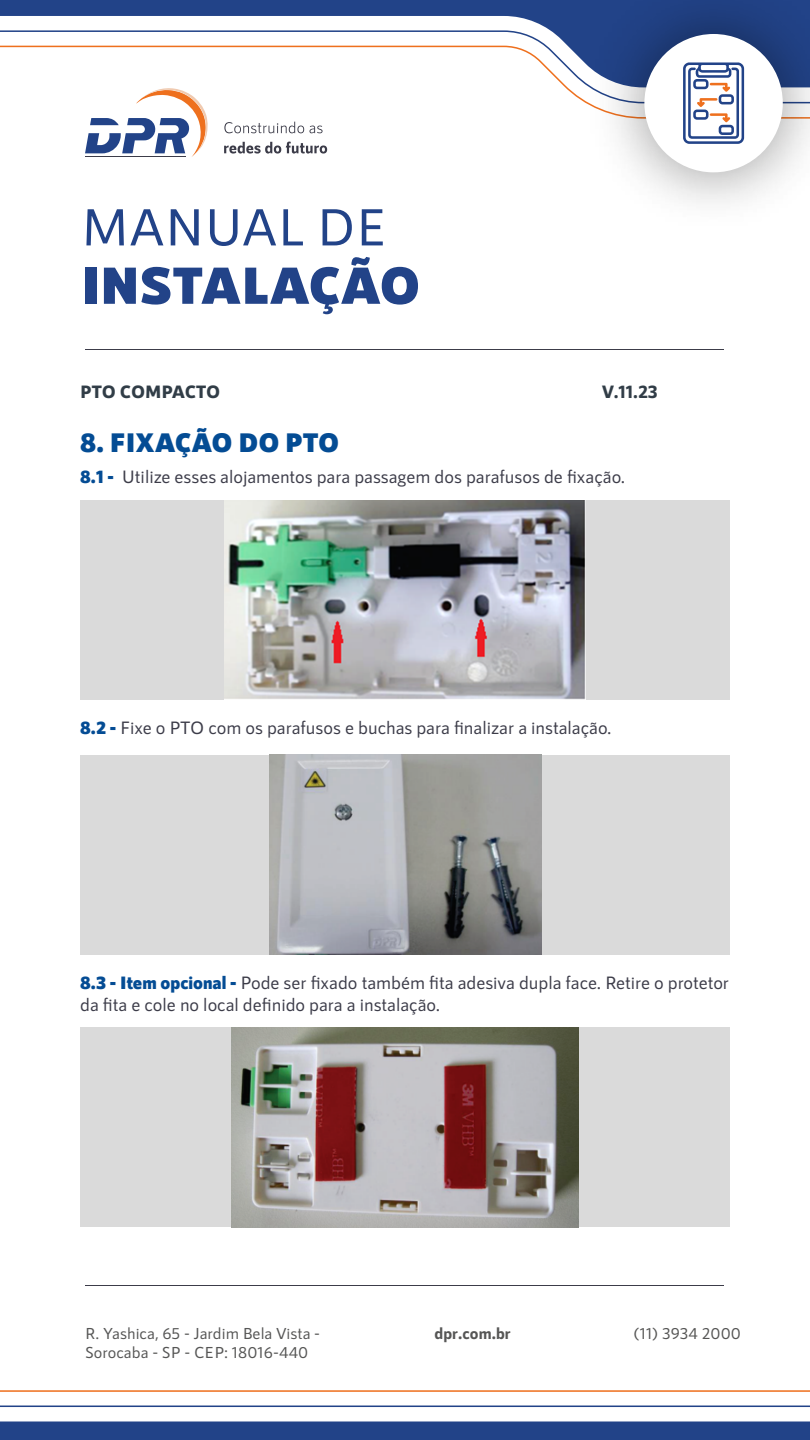
<style>
.page{position:relative;width:810px;height:1440px;background:#fff}
.page>*{position:absolute;margin:0;border:0;box-sizing:border-box;transform-origin:0 0}
.t1{font:900 27px "RNS Sanz";color:#044c94}
.t2{font:500 18px/21.6px "RNS Sanz";color:#3c3c49}
.t3{font:800 18px "RNS Sanz";letter-spacing:-.02em;color:#313d47}
.t4{font:800 18px "RNS Sanz";color:#313d47}
.t5{font:500 15.98px/19.2px "RNS Sanz";letter-spacing:.005em;color:#565655}
.t6{font:800 15.98px "RNS Sanz";letter-spacing:.005em;color:#565655}
.s1{font-weight:900;color:#044c94}
</style>
<div class="page">
<svg style="left:86px;top:209px;width:38px;height:36px"></svg>
<svg style="left:130px;top:209px;width:33px;height:36px"></svg>
<svg style="left:171px;top:209px;width:28px;height:36px"></svg>
<svg style="left:210px;top:209px;width:66px;height:37px"></svg>
<svg style="left:283px;top:209px;width:20px;height:36px"></svg>
<svg style="left:323px;top:209px;width:29px;height:36px"></svg>
<svg style="left:362px;top:209px;width:21px;height:36px"></svg>
<div style="left:85px;top:268px;width:11px;height:36px;background:#224388"></div>
<svg style="left:104px;top:257px;width:314px;height:57px"></svg>
<svg style="left:85px;top:119px;width:123px;height:38px"></svg>
<svg style="left:224px;top:122px;width:99px;height:11px"></svg>
<svg style="left:224px;top:142px;width:103px;height:12px"></svg>
<svg style="left:136px;top:88px;width:64px;height:16px"></svg>
<svg style="left:0;top:0;width:564px;height:86px"></svg>
<svg style="left:0;top:1390px;width:810px;height:50px"></svg>
<img style="left:564px;top:0;width:246px;height:203px">
<div style="left:644px;top:34px;width:139px;height:138px;background:#fff;border-radius:50%"></div>
<svg style="left:683px;top:62px;width:61px;height:82px"></svg>
<hr style="left:85px;top:349px;width:638px;height:1px;background:#3c3c49">
<hr style="left:85px;top:1285px;width:638px;height:1px;background:#3c3c49">
<div style="left:80px;top:500px;width:650px;height:200px;background:#dadada"></div>
<img style="left:225px;top:500px;width:361px;height:200px">
<div style="left:80px;top:755px;width:650px;height:199px;background:#dadada"></div>
<img style="left:269px;top:755px;width:273px;height:199px">
<div style="left:80px;top:1028px;width:650px;height:199px;background:#dadada"></div>
<img style="left:232px;top:1028px;width:347px;height:199px">
<p class="t3" style="left:80px;top:381px;width:142px">PTO COMPACTO</p>
<p class="t4" style="left:602px;top:381px;width:57px">V.11.23</p>
<h1 class="t1" style="left:80px;top:426px;width:261px">8. FIXAÇÃO DO PTO</h1>
<p class="t2" style="left:80px;top:466px;width:547px"><span class="s1">8.1 -</span> Utilize esses alojamentos para passagem dos parafusos de fixação.</p>
<p class="t2" style="left:80px;top:717px;width:533px"><span class="s1">8.2 -</span> Fixe o PTO com os parafusos e buchas para finalizar a instalação.</p>
<p class="t2" style="left:80px;top:972px;width:650px"><span class="s1">8.3 - Item opcional -</span> Pode ser fixado também fita adesiva dupla face. Retire o protetor da fita e cole no local definido para a instalação.</p>
<p class="t5" style="left:85px;top:1324px;width:237px">R. Yashica, 65 - Jardim Bela Vista -<br>Sorocaba - SP - CEP: 18016-440</p>
<p class="t6" style="left:434px;top:1324px;width:78px">dpr.com.br</p>
<p class="t5" style="left:634px;top:1324px;width:109px">(11) 3934 2000</p>
</div>
